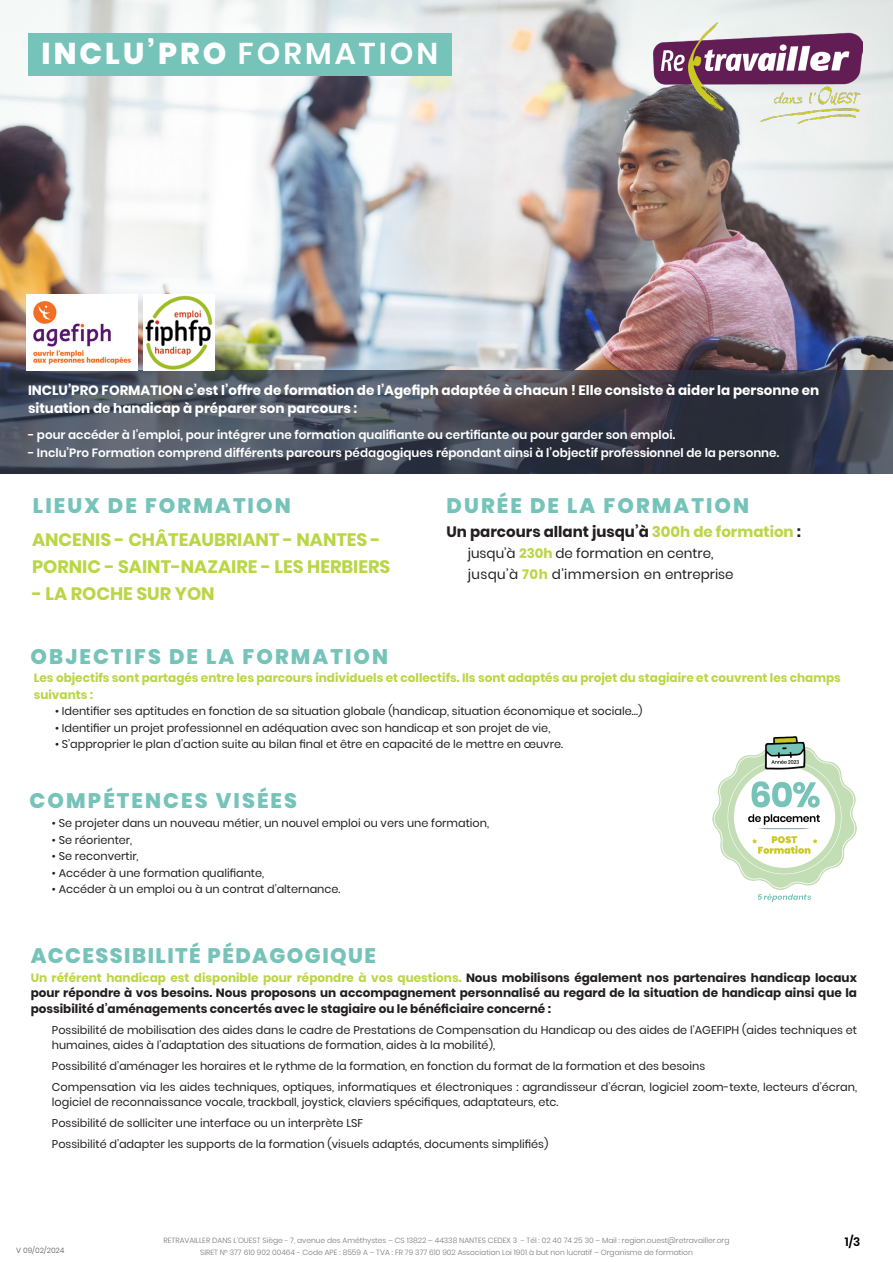
<style>
.page{position:relative;width:893px;height:1263px;background:#fff}
.page>*{position:absolute;margin:0;border:0;box-sizing:border-box;transform-origin:0 0}
.t1{font:800 30px "Poppins";letter-spacing:.1em;color:#fff}
.t2{font:800 21px "Poppins";letter-spacing:.1em;color:#75c3b9}
.t3{font:800 21px "Poppins";letter-spacing:.07em;color:#75c3b9}
.t4{font:700 18px/27px "Poppins";color:#bad646}
.t5{font:700 15px "Poppins";color:#231f20}
.t6{font:700 13.5px/18px "Poppins";color:#fff}
.t7{font:13.5px "Poppins";letter-spacing:.03em;color:#231f20}
.t8{font:13.5px "Poppins";color:#231f20}
.t9{font:700 12px/15px "Poppins";color:#231f20}
.t10{font:600 12px "Poppins";color:#fff}
.t11{font:700 12px/16.5px "Poppins";color:#bad646}
.t12{font:600 12px "Poppins";color:#000}
.t13{font:11.25px/15px "Poppins";color:#231f20}
.t14{font:300 7.5px "Poppins";color:#787878}
.t15{font:7.5px "Poppins";color:#787878}
.s1{font-weight:600}
.s2{color:#bad646}
.s3{font-weight:700;color:#bad646}
</style>
<div class="page">
<img style="left:0;top:0;width:893px;height:371px">
<div style="left:28px;top:33px;width:424px;height:42px;background:#75c3b9"></div>
<img style="left:654px;top:23px;width:209px;height:101px">
<svg style="left:0;top:371px;width:893px;height:103px;background:#434854"></svg>
<img style="left:27px;top:294px;width:111px;height:77px">
<img style="left:143px;top:294px;width:71px;height:77px">
<img style="left:713px;top:737px;width:144px;height:165px">
<p class="t1" style="left:42px;top:36px;width:398px">INCLU’PRO <span class="s1">FORMATION</span></p>
<p class="t6" style="left:28px;top:382px;width:793px">INCLU’PRO FORMATION c’est l’offre de formation de l’Agefiph adaptée à chacun ! Elle consiste à aider la personne en situation de handicap à préparer son parcours :</p>
<p class="t10" style="left:28px;top:428px;width:649px">- pour accéder à l’emploi, pour intégrer une formation qualifiante ou certifiante ou pour garder son emploi.</p>
<p class="t10" style="left:28px;top:446px;width:753px">- Inclu’Pro Formation comprend différents parcours pédagogiques répondant ainsi à l’objectif professionnel de la personne.</p>
<p class="t2" style="left:33px;top:494px;width:259px">LIEUX DE FORMATION</p>
<p class="t4" style="left:32px;top:526px;width:360px">ANCENIS - CHÂTEAUBRIANT - NANTES -<br>PORNIC - SAINT-NAZAIRE - LES HERBIERS</p>
<p class="t4" style="left:32px;top:580px;width:184px">- LA ROCHE SUR YON</p>
<p class="t2" style="left:446px;top:494px;width:304px">DURÉE DE LA FORMATION</p>
<p class="t5" style="left:446px;top:523px;width:356px">Un parcours allant jusqu’à <span class="s2">300h de formation</span> :</p>
<p class="t8" style="left:468px;top:545px;width:247px">jusqu’à <span class="s3">230h</span> de formation en centre,</p>
<p class="t7" style="left:468px;top:566px;width:267px">jusqu’à <span class="s3">70h</span> d’immersion en entreprise</p>
<p class="t2" style="left:31px;top:645px;width:359px">OBJECTIFS DE LA FORMATION</p>
<p class="t11" style="left:34px;top:670px;width:809px">Les objectifs sont partagés entre les parcours individuels et collectifs. Ils sont adaptés au projet du stagiaire et couvrent les champs suivants :</p>
<p class="t13" style="left:55px;top:704px;width:589px">• Identifier ses aptitudes en fonction de sa situation globale (handicap, situation économique et sociale…)</p>
<p class="t13" style="left:55px;top:720px;width:497px">• Identifier un projet professionnel en adéquation avec son handicap et son projet de vie,</p>
<p class="t13" style="left:55px;top:737px;width:509px">• S’approprier le plan d’action suite au bilan final et être en capacité de le mettre en œuvre.</p>
<p class="t2" style="left:30px;top:788px;width:269px">COMPÉTENCES VISÉES</p>
<p class="t13" style="left:52px;top:816px;width:439px">• Se projeter dans un nouveau métier, un nouvel emploi ou vers une formation,</p>
<p class="t13" style="left:52px;top:832px;width:82px">• Se réorienter,</p>
<p class="t13" style="left:52px;top:849px;width:88px">• Se reconvertir,</p>
<p class="t13" style="left:52px;top:865px;width:214px">• Accéder à une formation qualifiante,</p>
<p class="t13" style="left:52px;top:882px;width:290px">• Accéder à un emploi ou à un contrat d’alternance.</p>
<p class="t3" style="left:31px;top:943px;width:347px">ACCESSIBILITÉ PÉDAGOGIQUE</p>
<p class="t9" style="left:31px;top:970px;width:828px"><span class="s2">Un référent handicap est disponible pour répondre à vos questions.</span> Nous mobilisons également nos partenaires handicap locaux pour répondre à vos besoins. Nous proposons un accompagnement personnalisé au regard de la situation de handicap ainsi que la</p>
<p class="t9" style="left:31px;top:1002px;width:522px">possibilité d’aménagements concertés avec le stagiaire ou le bénéficiaire concerné :</p>
<p class="t13" style="left:52px;top:1023px;width:806px">Possibilité de mobilisation des aides dans le cadre de Prestations de Compensation du Handicap ou des aides de l’AGEFIPH (aides techniques et humaines, aides à l’adaptation des situations de formation, aides à la mobilité),</p>
<p class="t13" style="left:52px;top:1059px;width:655px">Possibilité d’aménager les horaires et le rythme de la formation, en fonction du format de la formation et des besoins</p>
<p class="t13" style="left:52px;top:1080px;width:806px">Compensation via les aides techniques, optiques, informatiques et électroniques : agrandisseur d’écran, logiciel zoom-texte, lecteurs d’écran, logiciel de reconnaissance vocale, trackball, joystick, claviers spécifiques, adaptateurs, etc.</p>
<p class="t13" style="left:52px;top:1116px;width:313px">Possibilité de solliciter une interface ou un interprète LSF</p>
<p class="t13" style="left:52px;top:1137px;width:498px">Possibilité d’adapter les supports de la formation (visuels adaptés, documents simplifiés)</p>
<p class="t14" style="left:164px;top:1235px;width:567px">RETRAVAILLER DANS L’OUEST Siège - 7, avenue des Améthystes – CS 13822 – 44338 NANTES CEDEX 3 - Tél : 02 40 74 25 30 – Mail : region.ouest@retravailler.org</p>
<p class="t15" style="left:16px;top:1246px;width:50px">V 09/02/2024</p>
<p class="t14" style="left:200px;top:1247px;width:494px">SIRET N° 377 610 902 00464 - Code APE : 8559 A – TVA : FR 79 377 610 902 Association Loi 1901 à but non lucratif – Organisme de formation</p>
<p class="t12" style="left:845px;top:1235px;width:17px">1/3</p>
</div>
